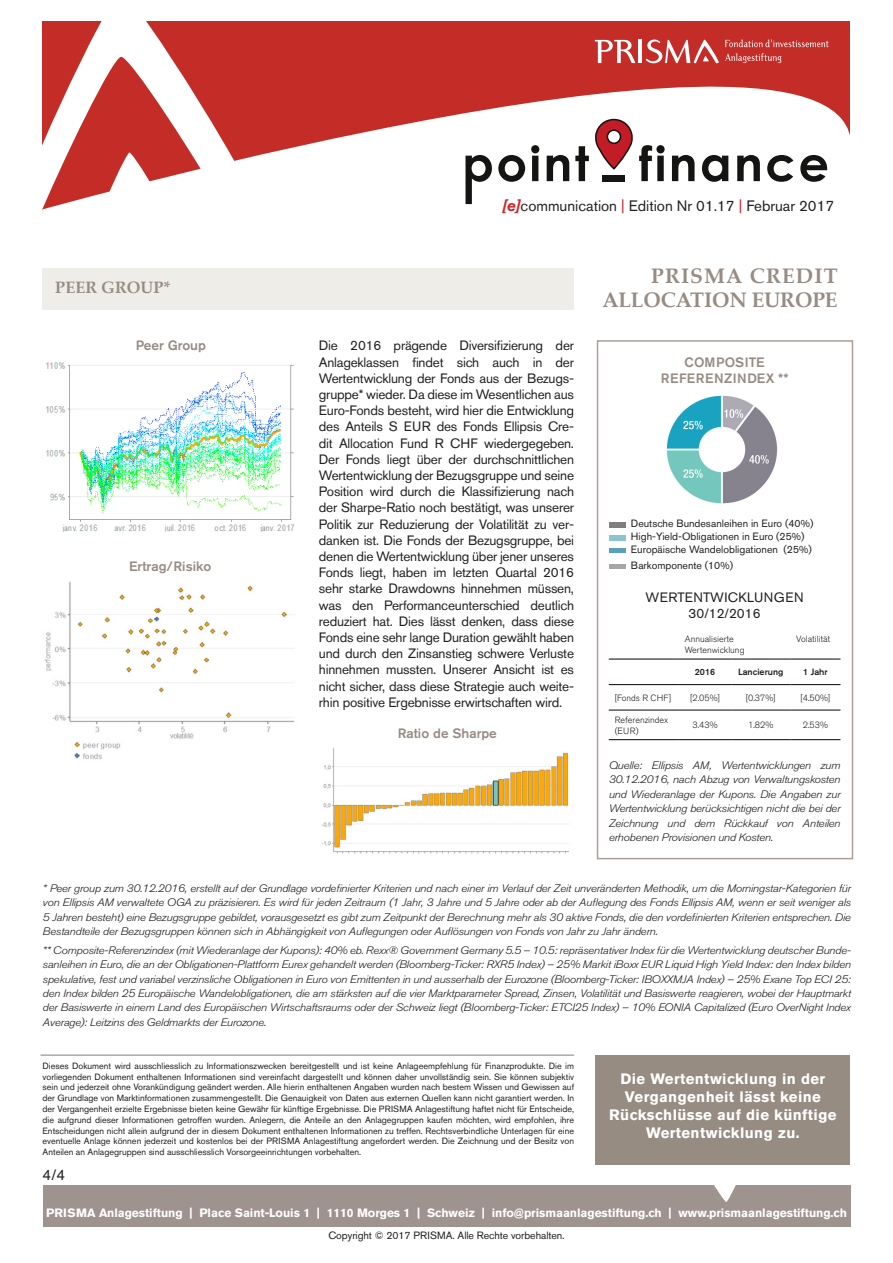
<style>
.page{position:relative;width:893px;height:1263px;background:#fff}
.page>*{position:absolute;margin:0;border:0;box-sizing:border-box;transform-origin:0 0}
.t1{font:700 21px/24px "Palatino Linotype";letter-spacing:-.01em;color:#968c82;text-align:right}
.t2{font:700 16.5px "Palatino Linotype";color:#968c82}
.t3{font:700 15px/18px "Akzidenz Grotesk BE";letter-spacing:.025em;color:#fff;text-align:center}
.t4{font:15px "Akzidenz Grotesk BE";color:#231f20}
._04A___Texte_noir{font:13.5px/16.2px "Akzidenz Grotesk BE";letter-spacing:-.015em;color:#231f20;text-align:justify}
._04A___Texte_noir-2{font:500 13.5px "Akzidenz Grotesk BE";color:#968c82}
._04A___Texte_noir-3{font:13.5px/16.2px "Akzidenz Grotesk BE";letter-spacing:.02em;color:#231f20;text-align:center}
._04A___Texte_noir-4{font:500 13.5px/16.2px "Akzidenz Grotesk BE";letter-spacing:.03em;color:#968c82;text-align:center}
.t5{font:700 12px "Akzidenz Grotesk BE";letter-spacing:-.005em;color:#fff}
._04A___Texte_noir-5{font:italic 300 10.8px/14.4px "Akzidenz Grotesk BE";letter-spacing:-.025em;color:#231f20;text-align:justify;scale:1.11 1}
._04A___Texte_noir-6{font:10.5px "Akzidenz Grotesk BE";color:#231f20}
.t6{font:9px/10.8px "Akzidenz Grotesk BE";color:#231f20;text-align:justify}
.t7{font:300 9px/10.8px "Akzidenz Grotesk BE";color:#231f20}
.t8{font:500 9px "Akzidenz Grotesk BE";color:#231f20}
.s1{font-weight:700;font-style:italic;color:#d1232a}
.s2{color:#d1232a}
</style>
<div class="page">
<div style="left:43px;top:268px;width:531px;height:42px;background:#efede8"></div>
<img style="left:46px;top:362px;width:249px;height:170px">
<img style="left:45px;top:582px;width:250px;height:177px">
<img style="left:322px;top:748px;width:247px;height:106px">
<div style="left:597px;top:340px;width:256px;height:519px;border:2px solid #aaa096"></div>
<hr style="left:609px;top:523px;width:16px;height:4px;background:#7f7f7f">
<hr style="left:609px;top:536px;width:16px;height:4px;background:#8ac6cd">
<div style="left:609px;top:548px;width:16px;height:5px;background:#5c9fbb"></div>
<div style="left:609px;top:564px;width:16px;height:5px;background:#a6a6a6"></div>
<hr style="left:609px;top:658px;width:70px;height:2px;background:#231f20">
<hr style="left:679px;top:658px;width:52px;height:2px;background:#231f20">
<hr style="left:731px;top:658px;width:59px;height:2px;background:#231f20">
<hr style="left:790px;top:658px;width:50px;height:2px;background:#231f20">
<hr style="left:609px;top:684px;width:70px;height:1px;background:#231f20">
<hr style="left:679px;top:684px;width:52px;height:1px;background:#231f20">
<hr style="left:731px;top:684px;width:59px;height:1px;background:#231f20">
<hr style="left:790px;top:684px;width:50px;height:1px;background:#231f20">
<hr style="left:609px;top:709px;width:70px;height:2px;background:#231f20">
<hr style="left:679px;top:709px;width:52px;height:2px;background:#231f20">
<hr style="left:731px;top:709px;width:59px;height:2px;background:#231f20">
<hr style="left:790px;top:709px;width:50px;height:2px;background:#231f20">
<hr style="left:609px;top:739px;width:70px;height:1px;background:#231f20">
<hr style="left:679px;top:739px;width:52px;height:1px;background:#231f20">
<hr style="left:731px;top:739px;width:59px;height:1px;background:#231f20">
<hr style="left:790px;top:739px;width:50px;height:1px;background:#231f20">
<img style="left:666px;top:395px;width:112px;height:109px">
<hr style="left:41px;top:1054px;width:533px;height:2px;background:#968c82">
<div style="left:43px;top:1186px;width:807px;height:41px;background:#9e938e"></div>
<svg style="left:710px;top:1185px;width:29px;height:17px"></svg>
<div style="left:595px;top:1056px;width:255px;height:109px;background:#968c82"></div>
<svg style="left:43px;top:21px;width:807px;height:189px;fill:#c42c27"></svg>
<svg style="left:595px;top:40px;width:40px;height:23px"></svg>
<hr style="left:639px;top:40px;width:3px;height:23px;background:#fff">
<svg style="left:646px;top:39px;width:183px;height:24px"></svg>
<svg style="left:465px;top:155px;width:27px;height:49px"></svg>
<svg style="left:498px;top:155px;width:27px;height:27px"></svg>
<svg style="left:531px;top:145px;width:8px;height:36px"></svg>
<svg style="left:547px;top:155px;width:22px;height:26px"></svg>
<svg style="left:672px;top:155px;width:23px;height:26px"></svg>
<svg style="left:702px;top:155px;width:26px;height:27px"></svg>
<svg style="left:737px;top:155px;width:23px;height:26px"></svg>
<svg style="left:767px;top:155px;width:26px;height:27px"></svg>
<svg style="left:800px;top:155px;width:27px;height:27px"></svg>
<svg style="left:575px;top:119px;width:90px;height:62px"></svg>
<p class="t2" style="left:55px;top:275px;width:117px">PEER GROUP*</p>
<p class="_04A___Texte_noir-2" style="left:136px;top:337px;width:72px">Peer Group</p>
<p class="_04A___Texte_noir-2" style="left:129px;top:558px;width:84px">Ertrag/Risiko</p>
<p class="t4" style="left:503px;top:197px;width:333px"><span class="s1">[e]</span>communication <span class="s2">|</span> Edition Nr 01.17 <span class="s2">|</span> Februar 2017</p>
<p class="_04A___Texte_noir" style="left:319px;top:337px;width:257px">Die 2016 prägende Diversifizierung der Anlageklassen findet sich auch in der Wertentwicklung der Fonds aus der Bezugs&shy;gruppe* wieder. Da diese im Wesentlichen aus Euro-Fonds besteht, wird hier die Entwicklung des Anteils S EUR des Fonds Ellipsis Cre&shy;dit Allocation Fund R CHF wiedergegeben.<br>Der Fonds liegt über der durchschnittlichen Wertentwicklung der Bezugsgruppe und seine Position wird durch die Klassifizierung nach der Sharpe-Ratio noch bestätigt, was unserer Politik zur Reduzierung der Volatilität zu ver&shy;danken ist. Die Fonds der Bezugsgruppe, bei denen die Wertentwicklung über jener unseres Fonds liegt, haben im letzten Quartal 2016 sehr starke Drawdowns hinnehmen müssen, was den Performanceunterschied deutlich reduziert hat. Dies lässt denken, dass diese Fonds eine sehr lange Duration gewählt haben und durch den Zinsanstieg schwere Verluste hinnehmen mussten. Unserer Ansicht ist es nicht sicher, dass diese Strategie auch weite&shy;rhin positive Ergebnisse erwirtschaften wird.</p>
<p class="_04A___Texte_noir-2" style="left:398px;top:724px;width:101px">Ratio de Sharpe</p>
<h1 class="t1" style="left:602px;top:263px;width:237px">PRISMA CREDIT<br>ALLOCATION EUROPE</h1>
<p class="_04A___Texte_noir-4" style="left:661px;top:354px;width:129px">COMPOSITE<br>REFERENZINDEX **</p>
<p class="_04A___Texte_noir-6" style="left:631px;top:518px;width:184px">Deutsche Bundesanleihen in Euro (40%)</p>
<p class="_04A___Texte_noir-6" style="left:631px;top:530px;width:175px">High-Yield-Obligationen in Euro (25%)</p>
<p class="_04A___Texte_noir-6" style="left:631px;top:543px;width:183px">Europäische Wandelobligationen (25%)</p>
<p class="_04A___Texte_noir-6" style="left:631px;top:559px;width:104px">Barkomponente (10%)</p>
<p class="_04A___Texte_noir-3" style="left:646px;top:589px;width:160px">WERTENTWICKLUNGEN<br>30/12/2016</p>
<p class="t7" style="left:685px;top:634px;width:61px">Annualisierte<br>Wertenwicklung</p>
<p class="t7" style="left:796px;top:634px;width:35px">Volatilität</p>
<p class="t8" style="left:695px;top:666px;width:22px">2016</p>
<p class="t8" style="left:738px;top:666px;width:47px">Lancierung</p>
<p class="t8" style="left:803px;top:666px;width:26px">1 Jahr</p>
<p class="t7" style="left:615px;top:692px;width:58px">[Fonds R CHF]</p>
<p class="t7" style="left:690px;top:692px;width:31px">[2.05%]</p>
<p class="t7" style="left:746px;top:692px;width:31px">[0.37%]</p>
<p class="t7" style="left:800px;top:692px;width:31px">[4.50%]</p>
<p class="t7" style="left:615px;top:714px;width:55px">Referenzindex (EUR)</p>
<p class="t7" style="left:692px;top:720px;width:27px">3.43%</p>
<p class="t7" style="left:748px;top:720px;width:27px">1.82%</p>
<p class="t7" style="left:803px;top:720px;width:27px">2.53%</p>
<p class="_04A___Texte_noir-5" style="left:609px;top:758px;width:210px">Quelle: Ellipsis AM, Wertentwicklungen zum 30.12.2016, nach Abzug von Verwaltungskosten und Wiederanlage der Kupons. Die Angaben zur Wertentwicklung berücksichtigen nicht die bei der Zeichnung und dem Rückkauf von Anteilen erhobenen Provisionen und Kosten.</p>
<p class="_04A___Texte_noir-5" style="left:43px;top:881px;width:730px">* Peer group zum 30.12.2016, erstellt auf der Grundlage vordefinierter Kriterien und nach einer im Verlauf der Zeit unveränderten Methodik, um die Morningstar-Kategorien für von Ellipsis AM verwaltete OGA zu präzisieren. Es wird für jeden Zeitraum (1 Jahr, 3 Jahre und 5 Jahre oder ab der Auflegung des Fonds Ellipsis AM, wenn er seit weniger als 5 Jahren besteht) eine Bezugsgruppe gebildet, vorausgesetzt es gibt zum Zeitpunkt der Berechnung mehr als 30 aktive Fonds, die den vordefinierten Kriterien entsprechen. Die Bestandteile der Bezugsgruppen können sich in Abhängigkeit von Auflegungen oder Auflösungen von Fonds von Jahr zu Jahr ändern.</p>
<p class="_04A___Texte_noir-5" style="left:43px;top:943px;width:730px">** Composite-Referenzindex (mit Wiederanlage der Kupons): 40% eb. Rexx® Government Germany 5.5 – 10.5: repräsentativer Index für die Wertentwicklung deutscher Bunde&shy;sanleihen in Euro, die an der Obligationen-Plattform Eurex gehandelt werden (Bloomberg-Ticker: RXR5 Index) – 25% Markit iBoxx EUR Liquid High Yield Index: den Index bilden spekulative, fest und variabel verzinsliche Obligationen in Euro von Emittenten in und ausserhalb der Eurozone (Bloomberg-Ticker: IBOXXMJA Index) – 25% Exane Top ECI 25: den Index bilden 25 Europäische Wandelobligationen, die am stärksten auf die vier Marktparameter Spread, Zinsen, Volatilität und Basiswerte reagieren, wobei der Hauptmarkt der Basiswerte in einem Land des Europäischen Wirtschaftsraums oder der Schweiz liegt (Bloomberg-Ticker: ETCI25 Index) – 10% EONIA Capitalized (Euro OverNight Index Average): Leitzins des Geldmarkts der Eurozone.</p>
<p class="t6" style="left:43px;top:1060px;width:533px">Dieses Dokument wird ausschliesslich zu Informationszwecken bereitgestellt und ist keine Anlageempfehlung für Finanzprodukte. Die im vorliegenden Dokument enthaltenen Informationen sind vereinfacht dargestellt und können daher unvollständig sein. Sie können subjektiv sein und jederzeit ohne Vorankündigung geändert werden. Alle hierin enthaltenen Angaben wurden nach bestem Wissen und Gewissen auf der Grundlage von Marktinformationen zusammengestellt. Die Genauigkeit von Daten aus externen Quellen kann nicht garantiert werden. In der Vergangenheit erzielte Ergebnisse bieten keine Gewähr für künftige Ergebnisse. Die PRISMA Anlagestiftung haftet nicht für Entscheide, die aufgrund dieser Informationen getroffen wurden. Anlegern, die Anteile an den Anlagegruppen kaufen möchten, wird empfohlen, ihre Entscheidungen nicht allein aufgrund der in diesem Dokument enthaltenen Informationen zu treffen. Rechtsverbindliche Unterlagen für eine eventuelle Anlage können jederzeit und kostenlos bei der PRISMA Anlagestiftung angefordert werden. Die Zeichnung und der Besitz von Anteilen an Anlagegruppen sind ausschliesslich Vorsorgeeinrichtungen vorbehalten.</p>
<p class="t4" style="left:43px;top:1166px;width:24px">4/4</p>
<p class="t3" style="left:609px;top:1070px;width:229px">Die Wertentwicklung in der<br>Vergangenheit lässt keine<br>Rückschlüsse auf die künftige<br>Wertentwicklung zu.</p>
<p class="t5" style="left:46px;top:1206px;width:802px">PRISMA Anlagestiftung | Place Saint-Louis 1 | 1110 Morges 1 | Schweiz | info@prismaanlagestiftung.ch | www.prismaanlagestiftung.ch</p>
<p class="_04A___Texte_noir-6" style="left:328px;top:1228px;width:238px">Copyright © 2017 PRISMA. Alle Rechte vorbehalten.</p>
</div>
